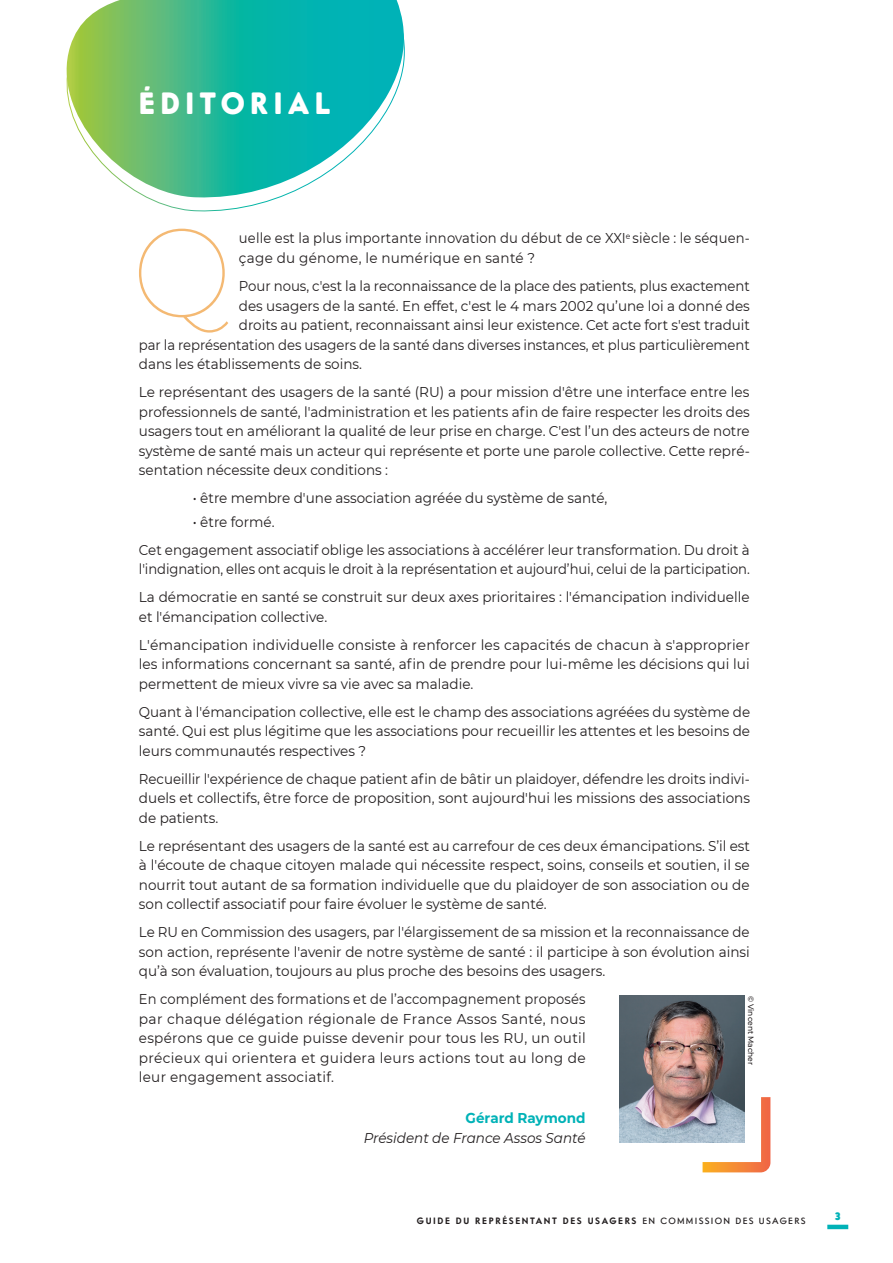
<style>
.page{position:relative;width:893px;height:1263px;background:#fff}
.page>*{position:absolute;margin:0;border:0;box-sizing:border-box;transform-origin:0 0}
.t1{font:100 125.7px "Montserrat";color:#f4b973;scale:.95 1}
.t2{font:900 30px "Intervogue Soft";letter-spacing:.18em;color:#fff}
.t3{font:14.25px/19.5px "Montserrat";color:#231f20;scale:.95 1}
.t4{font:14.25px/19.5px "Montserrat";color:#231f20;text-align:justify;scale:.94 1}
.t5{font:14.25px/19.5px "Montserrat";color:#231f20;scale:.92 1}
.t6{font:14.25px/19.5px "Montserrat";color:#231f20;text-align:justify;scale:.96 1}
.t7{font:14.25px "Montserrat";color:#231f20;scale:.93 1}
.t8{font:italic 14.25px "Montserrat";color:#231f20;scale:.95 1}
.t9{font:700 14.25px "Montserrat";color:#00b2b7;scale:.95 1}
.t10{font:900 10.5px "Intervogue Soft";color:#00b2b7}
.t11{font:700 9px "Intervogue Soft";letter-spacing:.18em;color:#231f20}
.t12{font:500 7.8px "Montserrat";letter-spacing:.01em;color:#231f20;scale:.96 1}
.s1{font-weight:500}
</style>
<div class="page">
<hr style="left:827px;top:1225px;width:21px;height:4px;background:#00b2b7">
<svg style="left:66px;top:0;width:338px;height:200px"></svg>
<img style="left:620px;top:996px;width:125px;height:146px">
<svg style="left:703px;top:1097px;width:67px;height:75px"></svg>
<h2 class="t2" style="left:139px;top:85px;width:193px">ÉDITORIAL</h2>
<h1 class="t1" style="left:132px;top:189px;width:107px">Q</h1>
<p class="t5" style="left:239px;top:228px;width:557px">uelle est la plus importante innovation du début de ce XXI<sup>e</sup> siècle : le séquen&shy;çage du génome, le numérique en santé ?</p>
<p class="t7" style="left:239px;top:276px;width:551px">Pour nous, c'est la la reconnaissance de la place des patients, plus exactement</p>
<p class="t3" style="left:239px;top:295px;width:539px">des usagers de la santé. En effet, c'est le 4 mars 2002 qu’une loi a donné des</p>
<p class="t3" style="left:239px;top:315px;width:539px">droits au patient, reconnaissant ainsi leur existence. Cet acte fort s'est traduit</p>
<p class="t7" style="left:139px;top:335px;width:658px">par la représentation des usagers de la santé dans diverses instances, et plus particulièrement</p>
<p class="t3" style="left:139px;top:354px;width:236px">dans les établissements de soins.</p>
<p class="t6" style="left:139px;top:382px;width:638px">Le représentant des usagers de la santé (RU) a pour mission d'être une interface entre les professionnels de santé, l'administration et les patients afin de faire respecter les droits des usagers tout en améliorant la qualité de leur prise en charge. C'est l’un des acteurs de notre système de santé mais un acteur qui représente et porte une parole collective. Cette repré&shy;sentation nécessite deux conditions :</p>
<p class="t3" style="left:193px;top:488px;width:438px">• être membre d'une association agréée du système de santé,</p>
<p class="t3" style="left:139px;top:507px;width:644px;line-height:28px;text-indent:54px">• être formé.<br>Cet engagement associatif oblige les associations à accélérer leur transformation. Du droit à</p>
<p class="t5" style="left:139px;top:555px;width:666px;line-height:28px">l'indignation, elles ont acquis le droit à la représentation et aujourd’hui, celui de la participation.<br>La démocratie en santé se construit sur deux axes prioritaires : l'émancipation individuelle</p>
<p class="t3" style="left:139px;top:602px;width:645px;line-height:28px">et l'émancipation collective.<br>L'émancipation individuelle consiste à renforcer les capacités de chacun à s'approprier</p>
<p class="t6" style="left:139px;top:654px;width:638px">les informations concernant sa santé, afin de prendre pour lui-même les décisions qui lui permettent de mieux vivre sa vie avec sa maladie.</p>
<p class="t4" style="left:139px;top:701px;width:652px">Quant à l'émancipation collective, elle est le champ des associations agréées du système de santé. Qui est plus légitime que les associations pour recueillir les attentes et les besoins de leurs communautés respectives ?</p>
<p class="t4" style="left:139px;top:768px;width:652px">Recueillir l'expérience de chaque patient afin de bâtir un plaidoyer, défendre les droits indivi&shy;duels et collectifs, être force de proposition, sont aujourd'hui les missions des associations de patients.</p>
<p class="t3" style="left:139px;top:835px;width:645px;text-align:justify">Le représentant des usagers de la santé est au carrefour de ces deux émancipations. S’il est à l'écoute de chaque citoyen malade qui nécessite respect, soins, conseils et soutien, il se nourrit tout autant de sa formation individuelle que du plaidoyer de son association ou de son collectif associatif pour faire évoluer le système de santé.</p>
<p class="t4" style="left:139px;top:922px;width:651px">Le RU en Commission des usagers, par l'élargissement de sa mission et la reconnaissance de son action, représente l'avenir de notre système de santé : il participe à son évolution ainsi qu’à son évaluation, toujours au plus proche des besoins des usagers.</p>
<p class="t5" style="left:139px;top:989px;width:487px;text-align:justify">En complément des formations et de l’accompagnement proposés par chaque délégation régionale de France Assos Santé, nous espérons que ce guide puisse devenir pour tous les RU, un outil précieux qui orientera et guidera leurs actions tout au long de leur engagement associatif.</p>
<p class="t9" style="left:466px;top:1108px;width:128px">Gérard Raymond</p>
<p class="t8" style="left:364px;top:1128px;width:235px">Président de France Assos Santé</p>
<p class="t12" style="left:756px;top:996px;width:74px;rotate:90deg">© Vincent Macher</p>
<p class="t11" style="left:417px;top:1215px;width:390px">GUIDE DU REPRÉSENTANT DES USAGERS <span class="s1">EN COMMISSION DES USAGERS</span></p>
<p class="t10" style="left:835px;top:1210px;width:7px">3</p>
</div>
